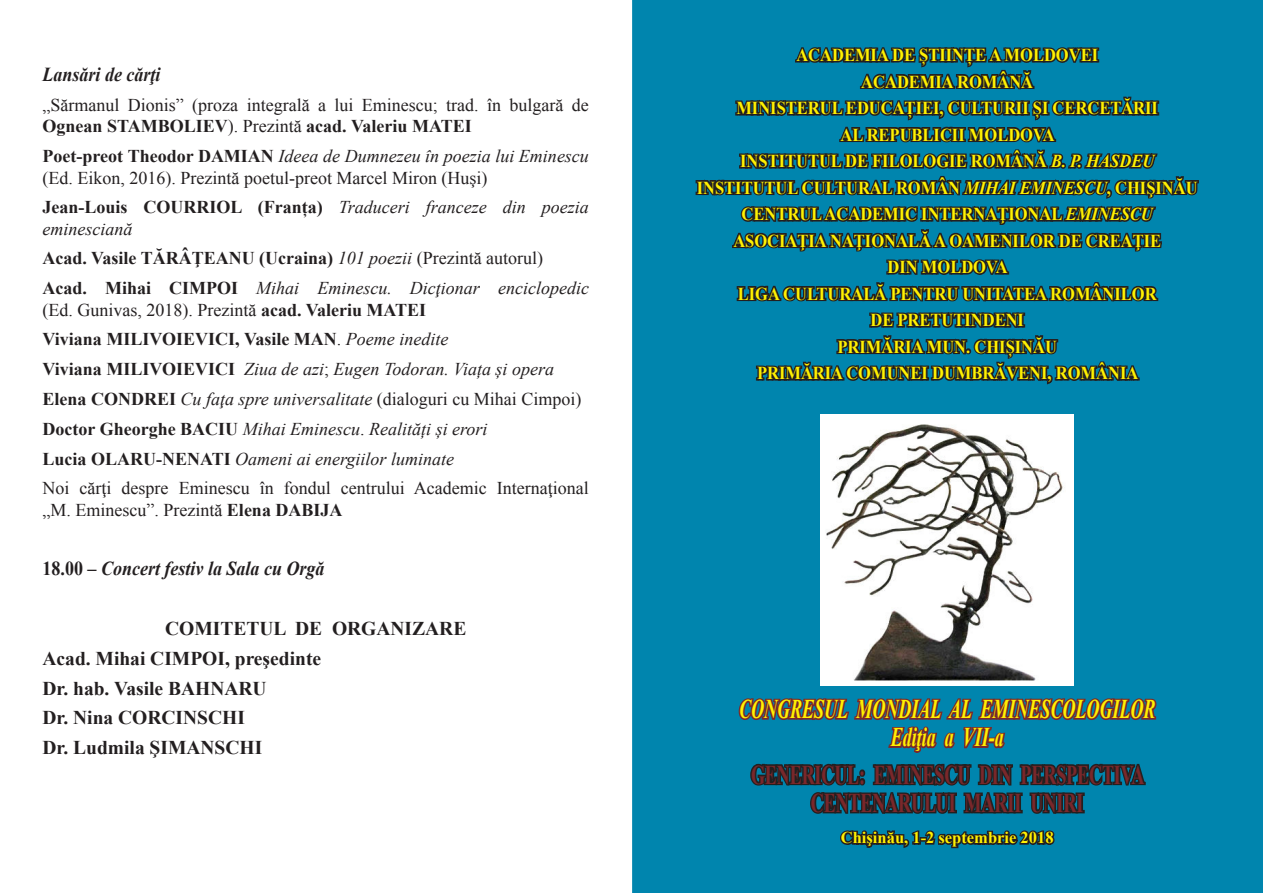
<style>
.page{position:relative;width:1263px;height:893px;background:#fff}
.page>*{position:absolute;margin:0;border:0;box-sizing:border-box;transform-origin:0 0}
.t1{font:700 27px "Times New Roman";letter-spacing:-.005em;color:#7a282b;scale:.67 1}
.t2{font:italic 700 27px "Times New Roman";color:#fff101;scale:.67 1}
.t3{font:italic 700 19.8px "Times New Roman";color:#231f20;scale:.91 1}
.t4{font:700 19.5px "Times New Roman";color:#231f20}
.List_Paragraph{font:700 18.15px "Times New Roman";color:#fff101;scale:.91 1}
.t5{font:italic 18px/21.3px "Times New Roman";color:#231f20}
.t6{font:18px/21.3px "Times New Roman";color:#231f20}
.t7{font:700 18px "Times New Roman";color:#231f20}
.t8{font:700 16.5px "Times New Roman";color:#fff101}
.s1{font-weight:700}
.s2{font-style:italic}
.s3{font-weight:700;font-style:normal}
.s4{font-weight:400;font-style:italic}
.s5{font-weight:400}
.s6{font-style:normal}
</style>
<div class="page">
<div style="left:632px;top:0;width:631px;height:893px;background:#0085ae"></div>
<svg style="left:694px;top:34px;width:507px;height:353px;background:#0a6684"></svg>
<img style="left:820px;top:414px;width:254px;height:266px">
<svg style="left:737px;top:680px;width:422px;height:170px;background:#196985"></svg>
<p class="t3" style="left:43px;top:61px;width:132px">Lansări de cărţi</p>
<p class="t6" style="left:43px;top:94px;width:548px">„Sărmanul Dionis” (proza integrală a lui Eminescu; trad. în bulgară de<br><span class="s1">OGNEAN STAMBOLIEV</span>). Prezintă <span class="s1">ACAD. VALERIU MATEI</span></p>
<p class="t6" style="left:43px;top:145px;width:548px"><span class="s1">POET-PREOT THEODOR DAMIAN</span> <span class="s2">Ideea de Dumnezeu în poezia lui Eminescu </span>(Ed. Eikon, 2016). Prezintă poetul-preot Marcel Miron (Huşi)</p>
<p class="t5" style="left:43px;top:196px;width:548px"><span class="s3">JEAN-LOUIS COURRIOL (FRANȚA)</span> Traduceri franceze din poezia eminesciană</p>
<p class="t7" style="left:43px;top:246px;width:502px">ACAD. VASILE TĂRÂŢEANU (UCRAINA) <span class="s4">101 poezii</span> <span class="s5">(Prezintă autorul)</span></p>
<p class="t5" style="left:43px;top:277px;width:548px"><span class="s3">ACAD. MIHAI CIMPOI</span> Mihai Eminescu. Dicţionar enciclopedic <span class="s6">(Ed. Gunivas, 2018). Prezintă</span> <span class="s3">ACAD. VALERIU MATEI</span></p>
<p class="t7" style="left:43px;top:327px;width:407px">VIVIANA MILIVOIEVIC I, VASILE MAN<span class="s5">.</span> <span class="s4">Poeme inedite</span></p>
<p class="t5" style="left:43px;top:358px;width:513px"><span class="s3">VIVIANA MILIVOIEVIC I</span> Ziua de azi<span class="s6">;</span> Eugen Todoran. Viața și opera</p>
<p class="t5" style="left:43px;top:388px;width:540px"><span class="s3">ELENA CONDREI</span> Cu faţa spre universalitate <span class="s6">(dialoguri cu Mihai Cimpoi)</span></p>
<p class="t5" style="left:43px;top:418px;width:446px"><span class="s3">DOCTOR GHEORGHE BACIU</span> Mihai Eminescu<span class="s6">.</span> Realități și erori</p>
<p class="t5" style="left:43px;top:447px;width:413px"><span class="s3">LUCIA OLARU-NENATI</span> Oameni ai energiilor luminate</p>
<p class="t6" style="left:43px;top:477px;width:548px">Noi cărţi despre Eminescu în fondul centrului Academic Internaţional „M. Eminescu”. Prezintă <span class="s1">ELENA DABIJA</span></p>
<p class="t3" style="left:43px;top:555px;width:311px"><span class="s6">18.00</span> – Concert festiv la Sala cu Orgă</p>
<p class="t4" style="left:165px;top:615px;width:303px">COMITETUL DE ORGANIZARE</p>
<p class="t4" style="left:43px;top:645px;width:280px">ACAD. MIHAI CIMPOI, PREŞEDINTE</p>
<p class="t4" style="left:43px;top:674px;width:226px">DR. HAB. VASILE BAHNARU</p>
<p class="t4" style="left:43px;top:704px;width:204px">DR. NINA CORCINSCHI</p>
<p class="t4" style="left:43px;top:734px;width:221px">DR. LUDMILA ŞIMANSCHI</p>
<p class="List_Paragraph" style="left:796px;top:42px;width:333px">ACADEMIA DE ȘTIINȚE A MOLDOVEI</p>
<p class="List_Paragraph" style="left:861px;top:69px;width:190px">ACADEMIA ROMÂNĂ</p>
<p class="List_Paragraph" style="left:736px;top:95px;width:465px">MINISTERUL EDUCAȚIEI, CULTURII ȘI CERCETĂRII</p>
<p class="List_Paragraph" style="left:840px;top:122px;width:237px">AL REPUBLICII MOLDOVA</p>
<p class="List_Paragraph" style="left:740px;top:148px;width:457px">INSTITUTUL DE FILOLOGIE ROMÂNĂ <span class="s2">B. P. Hasdeu</span></p>
<p class="List_Paragraph" style="left:697px;top:175px;width:552px">INSTITUTUL CULTURAL ROMÂN <span class="s2">Mihai Eminescu</span>, CHIŞINĂU</p>
<p class="List_Paragraph" style="left:742px;top:201px;width:453px">CENTRUL ACADEMIC INTERNAŢIONAL <span class="s2">Eminescu</span></p>
<p class="List_Paragraph" style="left:733px;top:228px;width:471px">ASOCIAŢIA NAŢIONALĂ A OAMENILOR DE CREAŢIE</p>
<p class="List_Paragraph" style="left:887px;top:254px;width:134px">DIN MOLDOVA</p>
<p class="List_Paragraph" style="left:738px;top:281px;width:462px">LIGA CULTURALĂ PENTRU UNITATEA ROMÂNILOR</p>
<p class="List_Paragraph" style="left:870px;top:307px;width:170px">DE PRETUTINDENI</p>
<p class="List_Paragraph" style="left:837px;top:334px;width:243px">PRIMĂRIA MUN. CHIȘINĂU</p>
<p class="List_Paragraph" style="left:757px;top:360px;width:420px">PRIMĂRIA COMUNEI DUMBRĂVENI, ROMÂNIA</p>
<p class="t2" style="left:739px;top:690px;width:236px">CONGRESUL MONDIA</p>
<p class="t2" style="left:930px;top:690px;width:337px">L AL EMINESCOLOGILOR</p>
<p class="t2" style="left:891px;top:718px;width:170px">Ediţia a VII-a</p>
<p class="t1" style="left:751px;top:756px;width:589px">GENERICUL: EMINESCU DIN PERSPEC TIVA</p>
<p class="t1" style="left:811px;top:784px;width:409px">CENTENARULUI MARII UNIRI</p>
<p class="t8" style="left:841px;top:826px;width:214px">CHIŞINĂU, 1-2 SEPTEMBRIE 2018</p>
</div>
